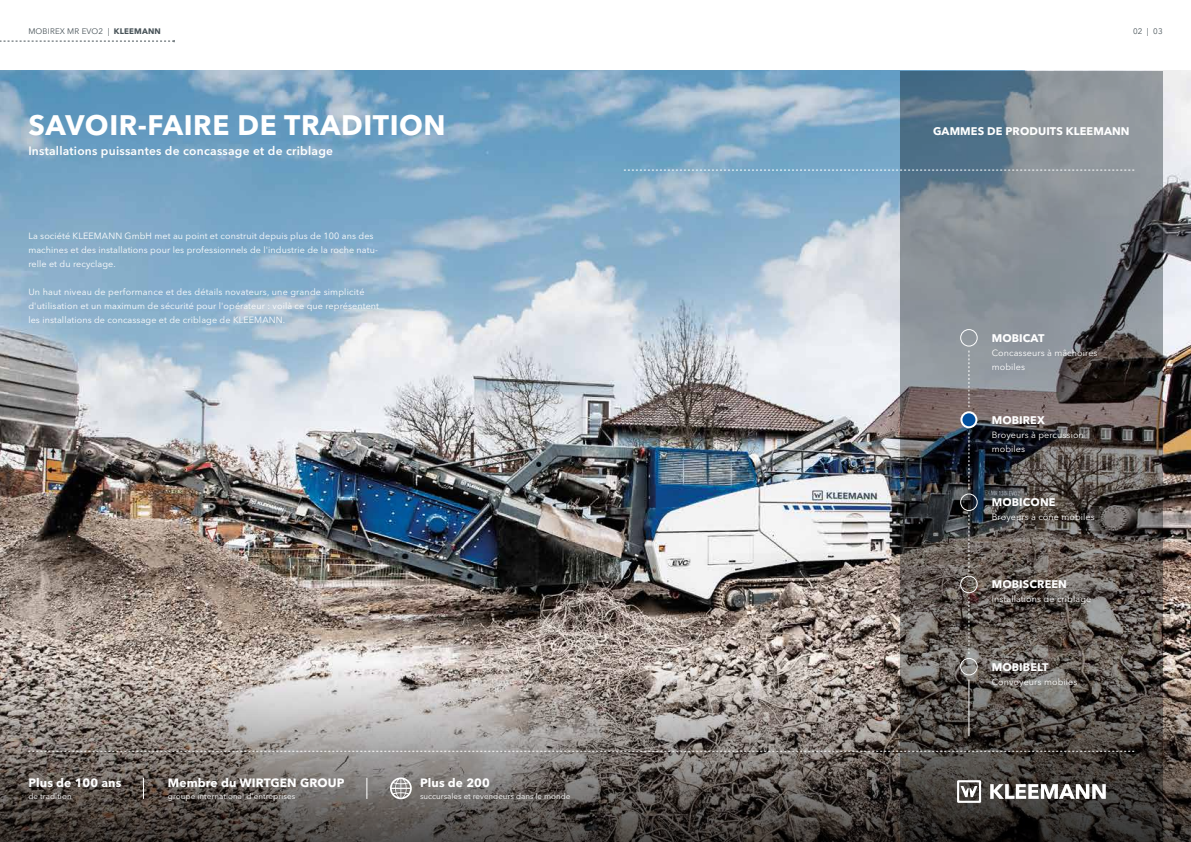
<style>
.page{position:relative;width:1191px;height:842px;background:#fff}
.page>*{position:absolute;margin:0;border:0;box-sizing:border-box;transform-origin:0 0}
.t1{font:700 28px "Avenir Next LT Pro";letter-spacing:.02em;color:#fff}
.t2{font:600 12px "Avenir Next LT Pro";letter-spacing:.02em;color:#fff}
.t3{font:700 12px "Avenir Next LT Pro";letter-spacing:.01em;color:#fff}
.t4{font:700 11px "Avenir Next LT Pro";letter-spacing:.01em;color:#fff}
.t5{font:9px/14px "Avenir Next LT Pro";letter-spacing:.01em;color:#fff}
.t6{font:8px "Avenir Next LT Pro";letter-spacing:.005em;color:#fff}
.t7{font:8px "Avenir Next LT Pro";letter-spacing:.02em;color:#485358}
.s1{font-weight:700}
</style>
<div class="page">
<img style="left:0;top:71px;width:1191px;height:591px">
<svg style="left:0;top:662px;width:1191px;height:180px;background:#7b746f"></svg>
<svg style="left:0;top:40px;width:175px;height:2px"></svg>
<svg style="left:900px;top:71px;width:262px;height:771px;background:#606163"></svg>
<svg style="left:624px;top:170px;width:510px;height:1px"></svg>
<svg style="left:28px;top:751px;width:1106px;height:1px"></svg>
<svg style="left:968px;top:515px;width:1px;height:57px"></svg>
<svg style="left:968px;top:433px;width:1px;height:56px"></svg>
<svg style="left:968px;top:351px;width:1px;height:56px"></svg>
<svg style="left:968px;top:597px;width:1px;height:57px"></svg>
<hr style="left:968px;top:679px;width:1px;height:57px;background:#fff">
<div style="left:960px;top:658px;width:17px;height:17px;border:1px solid #fff;border-radius:50%"></div>
<svg style="left:143px;top:778px;width:1px;height:21px"></svg>
<svg style="left:366px;top:778px;width:1px;height:21px"></svg>
<svg style="left:390px;top:777px;width:22px;height:22px"></svg>
<div style="left:960px;top:329px;width:17px;height:17px;border:1px solid #fff;border-radius:50%"></div>
<div style="left:960px;top:494px;width:17px;height:17px;border:1px solid #fff;border-radius:50%"></div>
<svg style="left:990px;top:784px;width:115px;height:15px"></svg>
<svg style="left:957px;top:780px;width:24px;height:23px"></svg>
<div style="left:960px;top:576px;width:17px;height:17px;border:1px solid #fff;border-radius:50%"></div>
<div style="left:961px;top:412px;width:15px;height:15px;background:#004f9f;border-radius:50%"></div>
<div style="left:960px;top:411px;width:17px;height:17px;border:2px solid #fff;border-radius:50%"></div>
<p class="t7" style="left:28px;top:27px;width:134px">MOBIREX MR EVO2 | <span class="s1">KLEEMANN</span></p>
<p class="t7" style="left:1133px;top:27px;width:31px">02 | 03</p>
<h1 class="t1" style="left:28px;top:108px;width:419px">SAVOIR-FAIRE DE TRADITION</h1>
<h2 class="t2" style="left:28px;top:143px;width:306px">Installations puissantes de concassage et de criblage</h2>
<p class="t5" style="left:28px;top:229px;width:351px">La société KLEEMANN GmbH met au point et construit depuis plus de 100 ans des machines et des installations pour les professionnels de l'industrie de la roche natu&shy;relle et du recyclage.</p>
<p class="t5" style="left:28px;top:285px;width:352px">Un haut niveau de performance et des détails novateurs, une grande simplicité d'utilisation et un maximum de sécurité pour l'opérateur : voilà ce que représentent les installations de concassage et de criblage de KLEEMANN.</p>
<h2 class="t3" style="left:28px;top:775px;width:95px">Plus de 100 ans</h2>
<p class="t6" style="left:28px;top:791px;width:45px">de tradition</p>
<h2 class="t3" style="left:168px;top:775px;width:178px">Membre du WIRTGEN GROUP</h2>
<p class="t6" style="left:168px;top:791px;width:129px">groupe international d'entreprises</p>
<h2 class="t3" style="left:420px;top:775px;width:71px">Plus de 200</h2>
<p class="t6" style="left:420px;top:791px;width:152px">succursales et revendeurs dans le monde</p>
<p class="t4" style="left:933px;top:124px;width:198px">GAMMES DE PRODUITS KLEEMANN</p>
<p class="t4" style="left:991px;top:331px;width:54px">MOBICAT</p>
<p class="t5" style="left:991px;top:346px;width:107px">Concasseurs à mâchoires mobiles</p>
<p class="t4" style="left:991px;top:413px;width:55px">MOBIREX</p>
<p class="t5" style="left:991px;top:428px;width:94px">Broyeurs à percussion mobiles</p>
<p class="t4" style="left:991px;top:496px;width:65px">MOBICONE</p>
<p class="t5" style="left:991px;top:510px;width:105px">Broyeurs à cône mobiles</p>
<p class="t4" style="left:991px;top:578px;width:77px">MOBISCREEN</p>
<p class="t5" style="left:991px;top:592px;width:101px">Installations de criblage</p>
<p class="t4" style="left:991px;top:660px;width:58px">MOBIBELT</p>
<p class="t5" style="left:991px;top:674px;width:87px">Convoyeurs mobiles</p>
</div>
